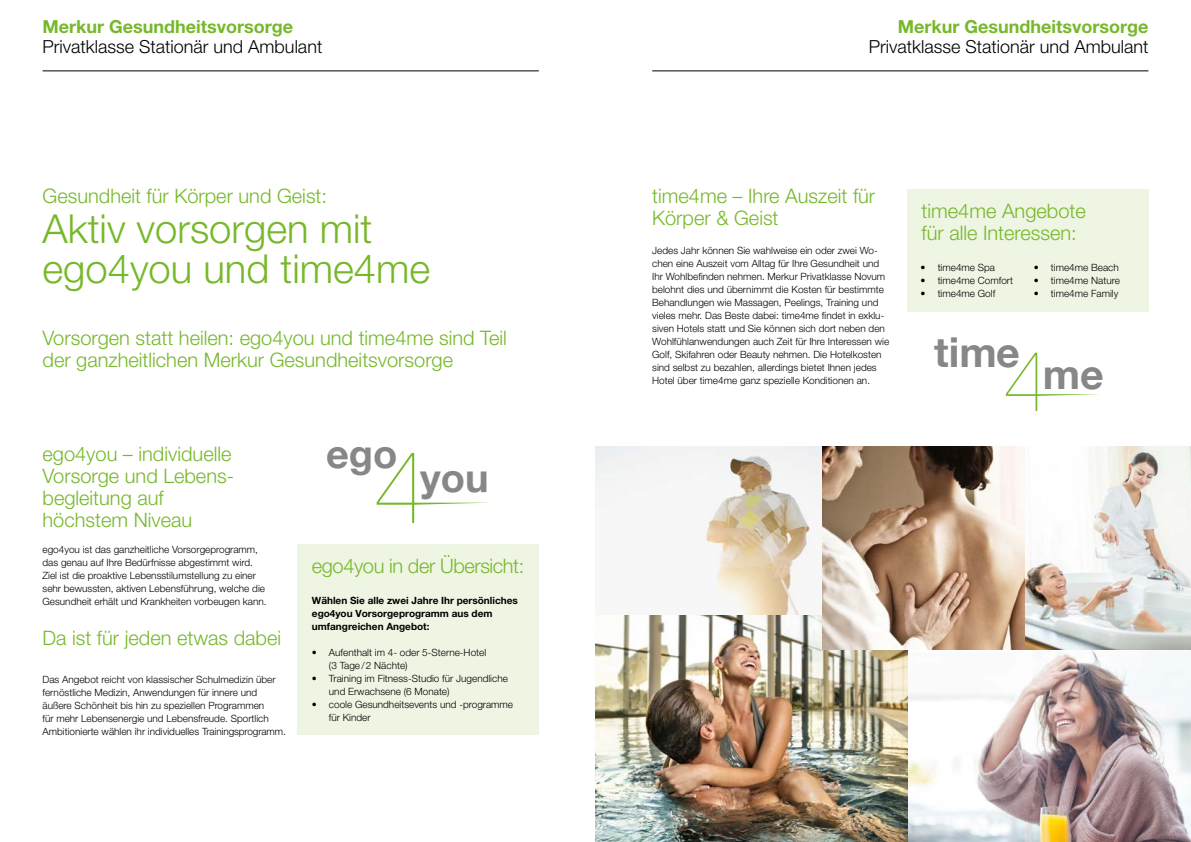
<style>
.page{position:relative;width:1191px;height:842px;background:#fff}
.page>*{position:absolute;margin:0;border:0;box-sizing:border-box;transform-origin:0 0}
.t1{font:700 41.2px "Helvetica Neue";color:#878787}
.t2{font:300 40px/40px "Helvetica Neue LT Pro";color:#76b82a}
.t3{font:700 39.7px "Helvetica Neue";color:#878787}
.t4{font:300 20px/22px "Helvetica Neue LT Pro";color:#76b82a}
.t5{font:300 20px "Helvetica Neue LT Pro";letter-spacing:-.02em;color:#76b82a}
.t6{font:300 18px "Helvetica Neue LT Pro";color:#000}
.t7{font:700 18px "Helvetica Neue LT Pro";color:#76b82a}
.t8{font:300 10px/13px "Helvetica Neue LT Pro";color:#000}
.t9{font:700 10px/13px "Helvetica Neue LT Pro";color:#000}
</style>
<div class="page">
<svg style="left:376px;top:453px;width:112px;height:70px"></svg>
<svg style="left:1006px;top:353px;width:93px;height:58px"></svg>
<img style="left:907px;top:649px;width:284px;height:193px">
<img style="left:595px;top:446px;width:227px;height:170px">
<img style="left:595px;top:616px;width:312px;height:226px">
<img style="left:1024px;top:446px;width:167px;height:203px">
<img style="left:822px;top:446px;width:202px;height:203px">
<div style="left:298px;top:544px;width:241px;height:191px;background:#eef5e3"></div>
<div style="left:907px;top:189px;width:241px;height:122px;background:#eef5e3"></div>
<hr style="left:43px;top:70px;width:496px;height:1px;background:#000">
<hr style="left:652px;top:70px;width:496px;height:1px;background:#000">
<h3 class="t7" style="left:43px;top:15px;width:252px">Merkur Gesundheitsvorsorge</h3>
<h3 class="t6" style="left:43px;top:35px;width:281px">Privatklasse Stationär und Ambulant</h3>
<h3 class="t4" style="left:43px;top:185px;width:286px">Gesundheit für Körper und Geist:</h3>
<h2 class="t2" style="left:43px;top:208px;width:389px">Aktiv vorsorgen mit ego4you und time4me</h2>
<h3 class="t4" style="left:43px;top:327px;width:466px">Vorsorgen statt heilen: ego4you und time4me sind Teil der ganzheitlichen Merkur Gesundheitsvorsorge</h3>
<h3 class="t4" style="left:43px;top:442px;width:191px">ego4you – individuelle<br>Vorsorge und Lebens&shy;begleitung auf höchstem Niveau</h3>
<p class="t8" style="left:43px;top:543px;width:225px">ego4you ist das ganzheitliche Vorsorgeprogramm, das genau auf Ihre Bedürfnisse abgestimmt wird.<br>Ziel ist die proaktive Lebensstilumstellung zu einer sehr bewussten, aktiven Lebensführung, welche die Gesundheit erhält und Krankheiten vorbeugen kann.</p>
<h3 class="t4" style="left:43px;top:627px;width:240px">Da ist für jeden etwas dabei</h3>
<p class="t8" style="left:43px;top:673px;width:245px">Das Angebot reicht von klassischer Schulmedizin über fernöstliche Medizin, Anwendungen für innere und äußere Schönheit bis hin zu speziellen Programmen<br>für mehr Lebensenergie und Lebensfreude. Sportlich Ambitionierte wählen ihr individuelles Trainingsprogramm.</p>
<h3 class="t3" style="left:326px;top:422px;width:73px">ego</h3>
<h3 class="t3" style="left:420px;top:446px;width:70px">you</h3>
<h3 class="t5" style="left:312px;top:554px;width:214px">ego4you in der Übersicht:</h3>
<p class="t9" style="left:312px;top:594px;width:207px">Wählen Sie alle zwei Jahre Ihr persönliches ego4you Vorsorgeprogramm aus dem umfangreichen Angebot:</p>
<p class="t8" style="left:329px;top:646px;width:159px;text-indent:-17px">• Aufenthalt im 4- oder 5-Sterne-Hotel (3 Tage/2 Nächte)</p>
<p class="t8" style="left:329px;top:672px;width:180px;text-indent:-17px">• Training im Fitness-Studio für Jugendliche und Erwachsene (6 Monate)</p>
<p class="t8" style="left:329px;top:698px;width:186px;text-indent:-17px">• coole Gesundheitsevents und -programme für Kinder</p>
<h3 class="t7" style="left:897px;top:15px;width:252px">Merkur Gesundheitsvorsorge</h3>
<h3 class="t6" style="left:868px;top:35px;width:281px">Privatklasse Stationär und Ambulant</h3>
<h3 class="t4" style="left:652px;top:185px;width:224px">time4me – Ihre Auszeit für<br>Körper &amp; Geist</h3>
<p class="t8" style="left:652px;top:244px;width:238px">Jedes Jahr können Sie wahlweise ein oder zwei Wo&shy;chen eine Auszeit vom Alltag für Ihre Gesundheit und Ihr Wohlbefinden nehmen. Merkur Privatklasse Novum belohnt dies und übernimmt die Kosten für bestimmte Behandlungen wie Massagen, Peelings, Training und vieles mehr. Das Beste dabei: time4me findet in exklu&shy;siven Hotels statt und Sie können sich dort neben den Wohlfühlanwendungen auch Zeit für Ihre Interessen wie Golf, Skifahren oder Beauty nehmen. Die Hotelkosten sind selbst zu bezahlen, allerdings bietet Ihnen jedes Hotel über time4me ganz spezielle Konditionen an.</p>
<h3 class="t4" style="left:921px;top:199px;width:166px">time4me Angebote für alle Interessen:</h3>
<p class="t8" style="left:920px;top:261px;width:76px">• time4me Spa</p>
<p class="t8" style="left:920px;top:274px;width:94px">• time4me Comfort</p>
<p class="t8" style="left:920px;top:287px;width:76px">• time4me Golf</p>
<p class="t8" style="left:1034px;top:261px;width:86px">• time4me Beach</p>
<p class="t8" style="left:1034px;top:274px;width:87px">• time4me Nature</p>
<p class="t8" style="left:1034px;top:287px;width:86px">• time4me Family</p>
<h1 class="t1" style="left:934px;top:320px;width:87px">time</h1>
<h1 class="t1" style="left:1042px;top:342px;width:63px">me</h1>
</div>
